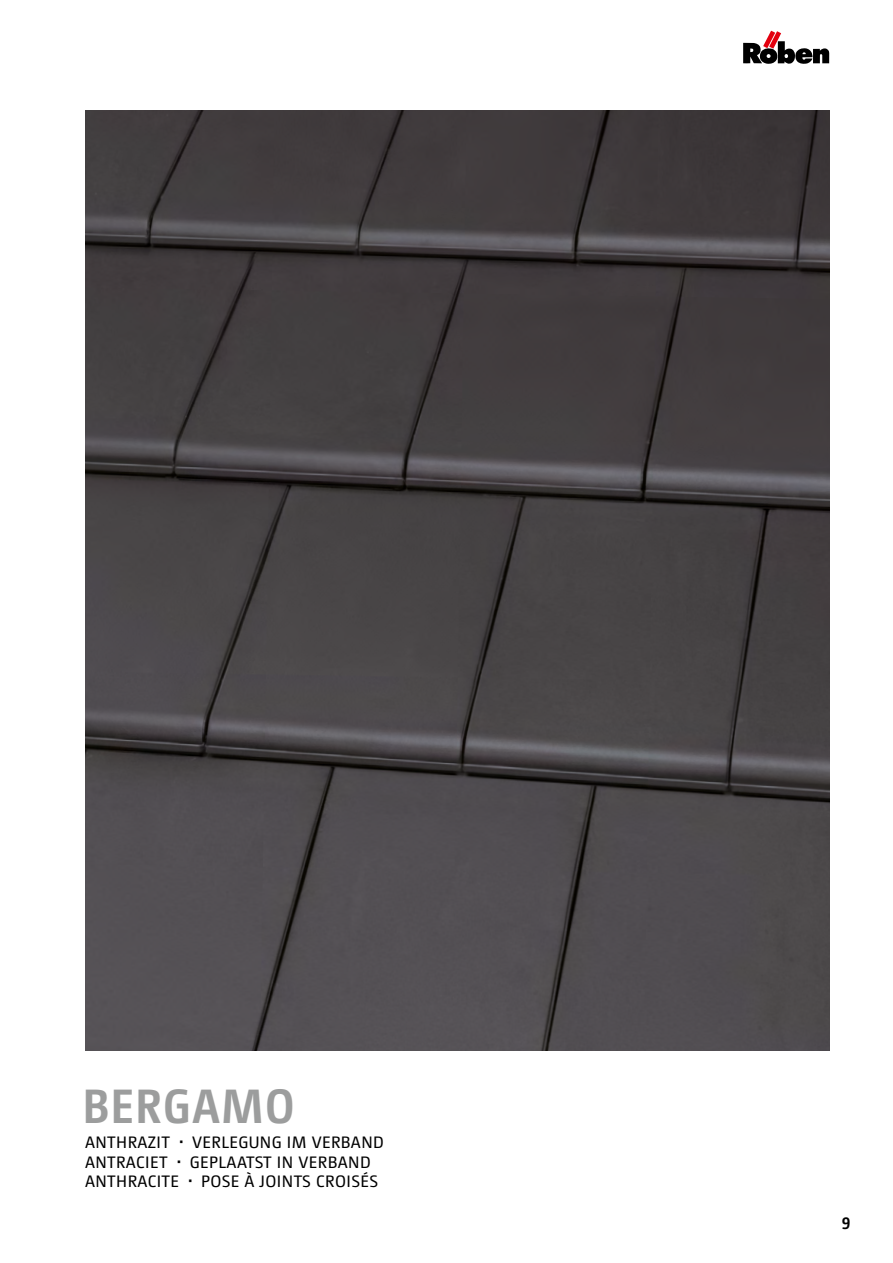
<style>
.page{position:relative;width:893px;height:1263px;background:#fff}
.page>*{position:absolute;margin:0;border:0;box-sizing:border-box;transform-origin:0 0}
.t1{font:700 48px "Camingo Dos Pro S Cd";letter-spacing:.03em;color:#9c9d9d}
.t2{font:16.5px "Camingo Dos Pro";letter-spacing:.025em;color:#000}
.t3{font:700 16.5px "Camingo Dos Pro";color:#000}
</style>
<div class="page">
<img style="left:85px;top:111px;width:744px;height:939px">
<svg style="left:743px;top:31px;width:86px;height:33px"></svg>
<h1 class="t1" style="left:83px;top:1077px;width:213px">BERGAMO</h1>
<p class="t2" style="left:85px;top:1132px;width:86px">ANTHRAZIT</p>
<p class="t2" style="left:192px;top:1132px;width:193px">VERLEGUNG IM VERBAND</p>
<p class="t2" style="left:85px;top:1152px;width:84px">ANTRACIET</p>
<p class="t2" style="left:190px;top:1152px;width:183px">GEPLAATST IN VERBAND</p>
<p class="t2" style="left:85px;top:1171px;width:96px">ANTHRACITE</p>
<p class="t2" style="left:201px;top:1171px;width:178px">POSE À JOINTS CROISÉS</p>
<p class="t3" style="left:842px;top:1213px;width:10px">9</p>
</div>
